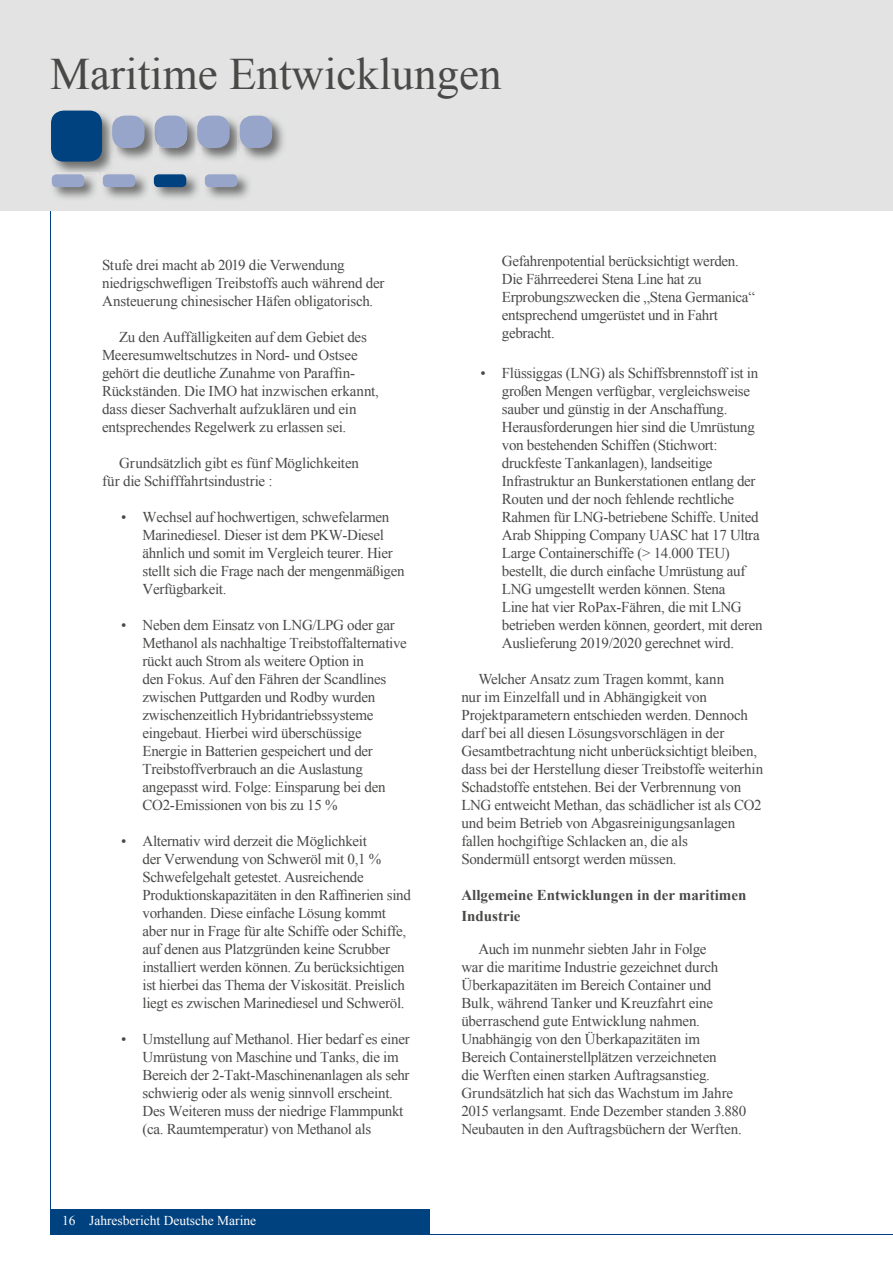
<style>
.page{position:relative;width:893px;height:1263px;background:#fff}
.page>*{position:absolute;margin:0;border:0;box-sizing:border-box;transform-origin:0 0}
.t1{font:45px "Times New Roman";color:#494948}
.t2{font:15px/18px "Times New Roman";letter-spacing:-.02em;color:#494948}
.t3{font:700 15px/21px "Times New Roman";color:#494948}
.t4{font:13.5px "Times New Roman";color:#fff}
</style>
<div class="page">
<hr style="left:424px;top:1234px;width:469px;height:1px;background:#004180">
<hr style="left:50px;top:209px;width:1px;height:1009px;background:#004180">
<div style="left:0;top:0;width:893px;height:210px;background:#e3e3e3"></div>
<div style="left:50px;top:1209px;width:379px;height:26px;background:#004180"></div>
<img style="left:205px;top:174px;width:44px;height:25px">
<div style="left:205px;top:174px;width:32px;height:13px;background:#97a5ca;border-radius:4px"></div>
<img style="left:159px;top:115px;width:36px;height:45px">
<div style="left:155px;top:116px;width:32px;height:32px;background:#97a5ca;border-radius:13px"></div>
<img style="left:51px;top:110px;width:61px;height:63px">
<div style="left:51px;top:111px;width:51px;height:51px;background:#004180;border-radius:13px"></div>
<img style="left:51px;top:173px;width:44px;height:26px">
<div style="left:52px;top:174px;width:32px;height:13px;background:#97a5ca;border-radius:4px"></div>
<img style="left:201px;top:115px;width:37px;height:45px">
<img style="left:195px;top:119px;width:6px;height:30px">
<div style="left:197px;top:116px;width:33px;height:32px;background:#97a5ca;border-radius:13px"></div>
<img style="left:244px;top:115px;width:40px;height:45px">
<img style="left:238px;top:119px;width:6px;height:31px">
<div style="left:240px;top:116px;width:32px;height:32px;background:#97a5ca;border-radius:13px"></div>
<img style="left:110px;top:114px;width:43px;height:48px">
<img style="left:153px;top:125px;width:6px;height:23px">
<img style="left:155px;top:119px;width:4px;height:26px">
<div style="left:112px;top:116px;width:33px;height:32px;background:#97a5ca;border-radius:13px"></div>
<img style="left:153px;top:174px;width:45px;height:25px">
<div style="left:154px;top:174px;width:32px;height:13px;background:#004180;border-radius:4px"></div>
<img style="left:102px;top:175px;width:45px;height:24px">
<div style="left:103px;top:174px;width:32px;height:13px;background:#97a5ca;border-radius:4px"></div>
<h1 class="t1" style="left:50px;top:44px;width:453px">Maritime Entwicklungen</h1>
<p class="t2" style="left:102px;top:256px;width:284px">Stufe drei macht ab 2019 die Verwendung niedrigschwefligen Treibstoffs auch während der<br>Ansteuerung chinesischer Häfen obligatorisch.</p>
<p class="t2" style="left:102px;top:328px;width:278px;text-indent:17px">Zu den Auffälligkeiten auf dem Gebiet des Meeresumweltschutzes in Nord- und Ostsee gehört die deutliche Zunahme von Paraffin-Rückständen. Die IMO hat inzwischen erkannt, dass dieser Sachverhalt aufzuklären und ein entsprechendes Regelwerk zu erlassen sei.</p>
<p class="t2" style="left:102px;top:454px;width:258px;text-indent:17px">Grundsätzlich gibt es fünf Möglichkeiten für die Schifffahrtsindustrie :</p>
<p class="t2" style="left:143px;top:508px;width:264px;text-indent:-21px">• Wechsel auf hochwertigen, schwefelarmen Marinediesel. Dieser ist dem PKW-Diesel ähnlich und somit im Vergleich teurer. Hier stellt sich die Frage nach der mengenmäßigen Verfügbarkeit.</p>
<p class="t2" style="left:143px;top:616px;width:266px;text-indent:-21px">• Neben dem Einsatz von LNG/LPG oder gar Methanol als nachhaltige Treibstoffalternative rückt auch Strom als weitere Option in<br>den Fokus. Auf den Fähren der Scandlines zwischen Puttgarden und Rodby wurden zwischenzeitlich Hybridantriebssysteme eingebaut. Hierbei wird überschüssige Energie in Batterien gespeichert und der Treibstoffverbrauch an die Auslastung angepasst wird. Folge: Einsparung bei den CO2-Emissionen von bis zu 15 %</p>
<p class="t2" style="left:143px;top:832px;width:270px;text-indent:-21px">• Alternativ wird derzeit die Möglichkeit<br>der Verwendung von Schweröl mit 0,1 % Schwefelgehalt getestet. Ausreichende Produktionskapazitäten in den Raffinerien sind vorhanden. Diese einfache Lösung kommt aber nur in Frage für alte Schiffe oder Schiffe, auf denen aus Platzgründen keine Scrubber installiert werden können. Zu berücksichtigen ist hierbei das Thema der Viskosität. Preislich liegt es zwischen Marinediesel und Schweröl.</p>
<p class="t2" style="left:143px;top:1030px;width:269px;text-indent:-21px">• Umstellung auf Methanol. Hier bedarf es einer Umrüstung von Maschine und Tanks, die im Bereich der 2-Takt-Maschinenanlagen als sehr schwierig oder als wenig sinnvoll erscheint.<br>Des Weiteren muss der niedrige Flammpunkt (ca. Raumtemperatur) von Methanol als</p>
<p class="t4" style="left:62px;top:1211px;width:196px">16 Jahresbericht Deutsche Marine</p>
<p class="t2" style="left:502px;top:251px;width:255px">Gefahrenpotential berücksichtigt werden.<br>Die Fährreederei Stena Line hat zu Erprobungszwecken die „Stena Germanica“ entsprechend umgerüstet und in Fahrt gebracht.</p>
<p class="t2" style="left:502px;top:364px;width:262px;text-indent:-21px">• Flüssiggas (LNG) als Schiffsbrennstoff ist in großen Mengen verfügbar, vergleichsweise sauber und günstig in der Anschaffung.<br>Herausforderungen hier sind die Umrüstung von bestehenden Schiffen (Stichwort: druckfeste Tankanlagen), landseitige Infrastruktur an Bunkerstationen entlang der Routen und der noch fehlende rechtliche Rahmen für LNG-betriebene Schiffe. United Arab Shipping Company UASC hat 17 Ultra Large Containerschiffe (&gt; 14.000 TEU) bestellt, die durch einfache Umrüstung auf LNG umgestellt werden können. Stena<br>Line hat vier RoPax-Fähren, die mit LNG betrieben werden können, geordert, mit deren Auslieferung 2019/2020 gerechnet wird.</p>
<p class="t2" style="left:461px;top:670px;width:303px;text-indent:17px">Welcher Ansatz zum Tragen kommt, kann<br>nur im Einzelfall und in Abhängigkeit von Projektparametern entschieden werden. Dennoch darf bei all diesen Lösungsvorschlägen in der Gesamtbetrachtung nicht unberücksichtigt bleiben, dass bei der Herstellung dieser Treibstoffe weiterhin Schadstoffe entstehen. Bei der Verbrennung von LNG entweicht Methan, das schädlicher ist als CO2 und beim Betrieb von Abgasreinigungsanlagen fallen hochgiftige Schlacken an, die als<br>Sondermüll entsorgt werden müssen.</p>
<p class="t3" style="left:461px;top:884px;width:286px">Allgemeine Entwicklungen in der maritimen<br>Industrie</p>
<p class="t2" style="left:461px;top:940px;width:286px;text-indent:17px">Auch im nunmehr siebten Jahr in Folge<br>war die maritime Industrie gezeichnet durch Überkapazitäten im Bereich Container und Bulk, während Tanker und Kreuzfahrt eine überraschend gute Entwicklung nahmen.<br>Unabhängig von den Überkapazitäten im Bereich Containerstellplätzen verzeichneten<br>die Werften einen starken Auftragsanstieg.<br>Grundsätzlich hat sich das Wachstum im Jahre 2015 verlangsamt. Ende Dezember standen 3.880<br>Neubauten in den Auftragsbüchern der Werften.</p>
</div>
